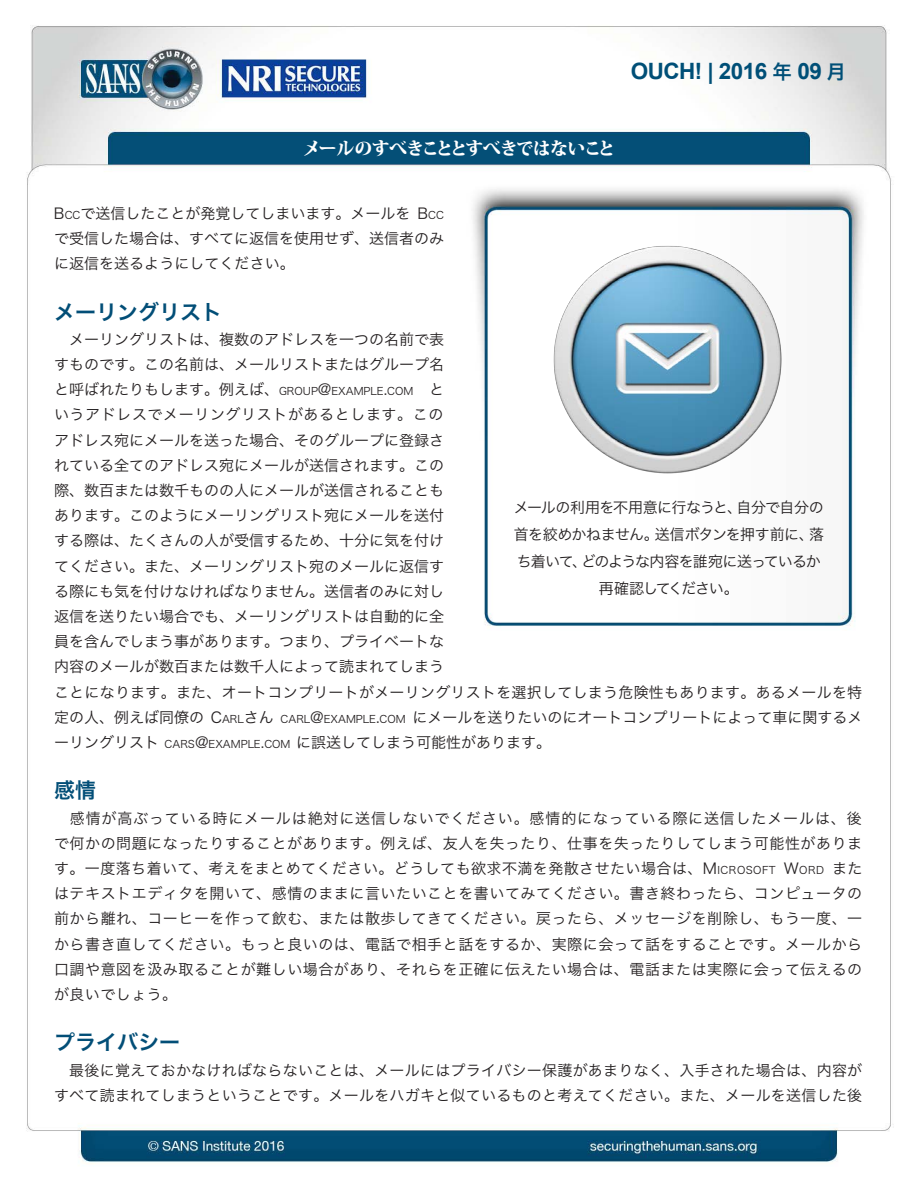
<style>
.page{position:relative;width:918px;height:1188px;background:#fff}
.page>*{position:absolute;margin:0;border:0;box-sizing:border-box;transform-origin:0 0}
.t1{font:700 22.5px "Arial";letter-spacing:-.025em;color:#004f77}
.MainText{font:21px "Hira Kaku Pro W6";color:#024e77}
.t2{font:19.5px "Hira Kaku Pro W6";color:#004f77}
.t3{font:800 18px "Koz Min Pro";letter-spacing:-.06em;color:#fff}
.MainText-2{font:15px/25.2px "Hira Kaku Pro W3";letter-spacing:.015em;color:#231f20}
.MainText-3{font:15px/25.2px "Hira Kaku Pro W3";letter-spacing:.035em;color:#231f20;text-align:right}
.t4{font:15px/27px "Hira Kaku Pro W3";letter-spacing:-.045em;color:#231f20}
.MainText-4{font:15px "Hira Kaku Pro W3";letter-spacing:.04em;color:#231f20}
.t5{font:15px "Hira Kaku Pro W3";letter-spacing:-.08em;color:#231f20}
.MainText-5{font:10.5px "Hira Kaku Pro W3";color:#231f20}
.s1{font-size:10.5px}
.s2{font-size:15px}
</style>
<div class="page">
<img style="left:26px;top:25px;width:865px;height:1139px">
<img style="left:511px;top:242px;width:313px;height:235px">
<h3 class="t2" style="left:772px;top:54px;width:21px">年</h3>
<h1 class="t1" style="left:631px;top:56px;width:138px">OUCH! | 2016</h1>
<h1 class="t1" style="left:797px;top:56px;width:26px">09</h1>
<h3 class="t2" style="left:827px;top:54px;width:21px">月</h3>
<p class="t3" style="left:302px;top:135px;width:315px">メールのすべきこととすべきではないこと</p>
<p class="MainText-2" style="left:54px;top:200px;width:392px">B<span class="s1">CC</span>で送信したことが発覚してしまいます。メールを<br>で受信した場合は、すべてに返信を使用せず、送信者のみに返信を送るようにしてください。</p>
<p class="MainText" style="left:54px;top:293px;width:170px">メーリングリスト</p>
<p class="MainText-2" style="left:54px;top:326px;width:392px;text-align:right">　メーリングリストは、複数のアドレスを一つの名前で表すものです。この名前は、メールリストまたはグループ名と</p>
<p class="MainText-5" style="left:417px;top:206px;width:20px"><span class="s2">B</span>CC</p>
<p class="MainText-2" style="left:54px;top:376px;width:227px">と呼ばれたりもします。例えば、</p>
<p class="MainText-4" style="left:54px;top:401px;width:391px">いうアドレスでメーリングリストがあるとします。この</p>
<p class="MainText-2" style="left:54px;top:426px;width:392px">アドレス宛にメールを送った場合、そのグループに登録さ</p>
<p class="MainText-2" style="left:54px;top:452px;width:392px">れている全てのアドレス宛にメールが送信されます。この</p>
<p class="MainText-2" style="left:54px;top:477px;width:392px">際、数百または数千ものの人にメールが送信されることも</p>
<p class="MainText-2" style="left:54px;top:502px;width:392px">あります。このようにメーリングリスト宛にメールを送付</p>
<p class="MainText-2" style="left:54px;top:527px;width:392px">する際は、たくさんの人が受信するため、十分に気を付け</p>
<p class="MainText-2" style="left:54px;top:552px;width:392px">てください。また、メーリングリスト宛のメールに返信す</p>
<p class="MainText-2" style="left:54px;top:578px;width:392px">る際にも気を付けなければなりません。送信者のみに対し</p>
<p class="MainText-2" style="left:54px;top:603px;width:392px">返信を送りたい場合でも、メーリングリストは自動的に全</p>
<p class="MainText-2" style="left:54px;top:628px;width:392px">員を含んでしまう事があります。つまり、プライベートな</p>
<p class="MainText-2" style="left:54px;top:653px;width:392px">内容のメールが数百または数千人によって読まれてしまう</p>
<p class="MainText-2" style="left:54px;top:678px;width:810px">ことになります。また、オートコンプリートがメーリングリストを選択してしまう危険性もあります。あるメールを特</p>
<p class="MainText-2" style="left:413px;top:704px;width:451px">にメールを送りたいのにオートコンプリートによって車に関するメ</p>
<p class="MainText-2" style="left:318px;top:376px;width:15px">@</p>
<p class="MainText-5" style="left:279px;top:382px;width:40px">GROUP</p>
<p class="MainText-5" style="left:332px;top:382px;width:83px">EXAMPLE COM</p>
<p class="MainText-2" style="left:384px;top:376px;width:5px">.</p>
<p class="t4" style="left:514px;top:493px;width:230px">メールの利用を不用意に行なうと、</p>
<p class="t4" style="left:737px;top:493px;width:89px">自分で自分の</p>
<p class="t4" style="left:655px;top:520px;width:161px">送信ボタンを押す前に、</p>
<p class="t4" style="left:581px;top:520px;width:241px;text-indent:-67px">首を絞めかねません。<br>どのような内容を誰宛に送っているか</p>
<p class="t4" style="left:809px;top:520px;width:16px">落</p>
<p class="t4" style="left:517px;top:547px;width:72px">ち着いて、</p>
<p class="t5" style="left:599px;top:575px;width:141px">再確認してください。</p>
<p class="MainText-2" style="left:54px;top:704px;width:221px">定の人、例えば同僚の C<span class="s1">ARL</span>さん</p>
<p class="MainText-2" style="left:310px;top:704px;width:15px">@</p>
<p class="MainText-5" style="left:324px;top:710px;width:83px">EXAMPLE COM</p>
<p class="MainText-2" style="left:376px;top:704px;width:5px">.</p>
<p class="MainText-5" style="left:281px;top:710px;width:31px">CARL</p>
<p class="MainText-2" style="left:54px;top:729px;width:106px">ーリングリスト</p>
<p class="MainText" style="left:54px;top:772px;width:43px">感情</p>
<p class="MainText-3" style="left:54px;top:804px;width:810px">　感情が高ぶっている時にメールは絶対に送信しないでください。感情的になっている際に送信したメールは、後で何かの問題になったりすることがあります。例えば、友人を失ったり、仕事を失ったりしてしまう可能性がありままた</p>
<p class="MainText-2" style="left:296px;top:729px;width:256px">に誤送してしまう可能性があります。</p>
<p class="MainText-2" style="left:195px;top:729px;width:15px">@</p>
<p class="MainText-5" style="left:209px;top:735px;width:83px">EXAMPLE COM</p>
<p class="MainText-2" style="left:261px;top:729px;width:5px">.</p>
<p class="MainText-5" style="left:165px;top:735px;width:31px">CARS</p>
<p class="MainText-3" style="left:54px;top:855px;width:810px;text-align:left">す。一度落ち着いて、考えをまとめてください。どうしても欲求不満を発散させたい場合は、<br>はテキストエディタを開いて、感情のままに言いたいことを書いてみてください。書き終わったら、コンピュータの前から離れ、コーヒーを作って飲む、または散歩してきてください。戻ったら、メッセージを削除し、もう一度、一から書き直してください。もっと良いのは、電話で相手と話をするか、実際に会って話をすることです。メールから口調や意図を汲み取ることが難しい場合があり、それらを正確に伝えたい場合は、電話または実際に会って伝えるのが良いでしょう。</p>
<p class="MainText" style="left:54px;top:1024px;width:128px">プライバシー</p>
<p class="MainText-2" style="left:54px;top:1056px;width:810px">　最後に覚えておかなければならないことは、メールにはプライバシー保護があまりなく、入手された場合は、内容がすべて読まれてしまうということです。メールをハガキと似ているものと考えてください。また、メールを送信した後</p>
<p class="MainText-5" style="left:703px;top:861px;width:74px"><span class="s2">M</span> ICROSOFT</p>
<p class="MainText-5" style="left:784px;top:861px;width:42px"><span class="s2">W</span>ORD</p>
</div>
